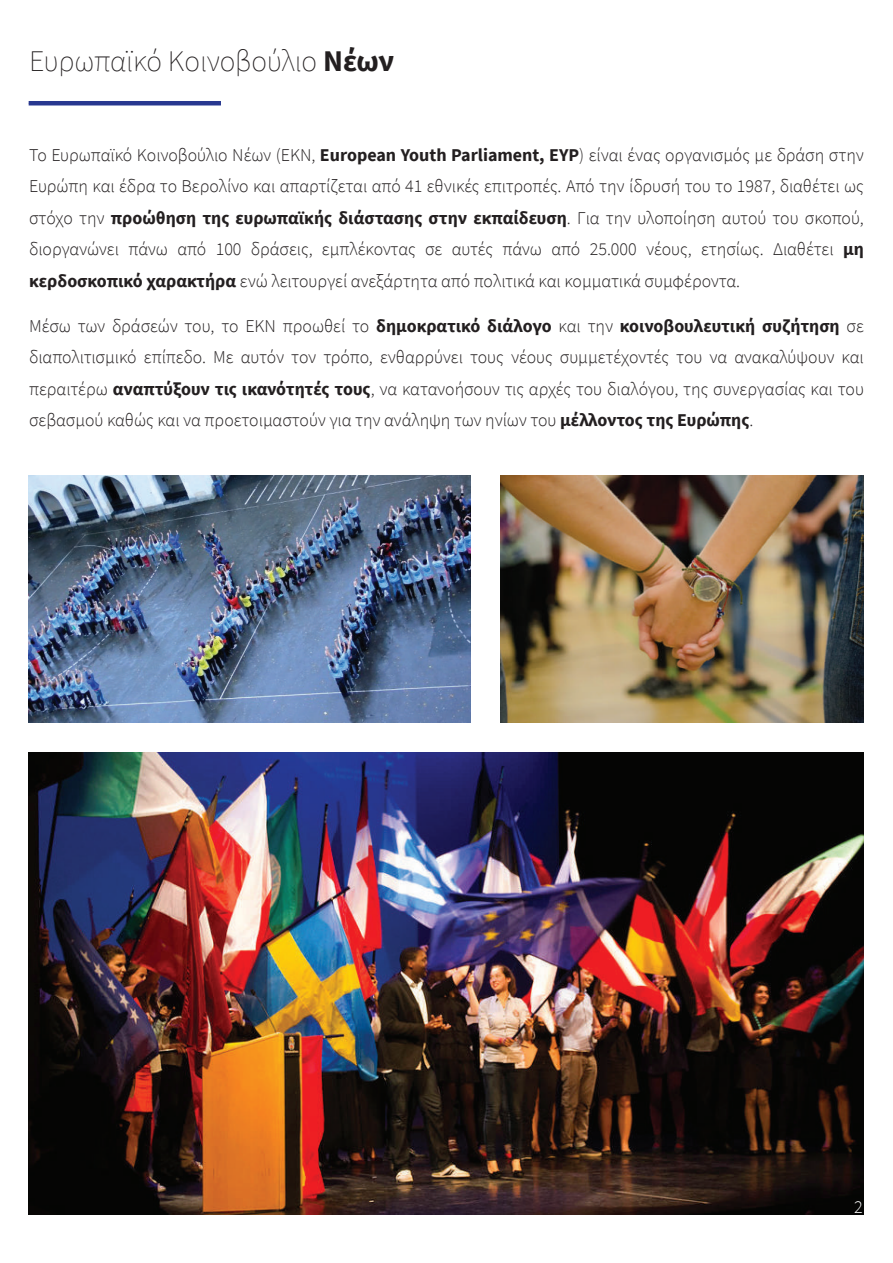
<style>
.page{position:relative;width:893px;height:1263px;background:#fff}
.page>*{position:absolute;margin:0;border:0;box-sizing:border-box;transform-origin:0 0}
.t1{font:200 30px "Source Sans Pro";color:#231f20}
.t2{font:300 18px/31.5px "Source Sans Pro";color:#231f20;text-align:justify}
.t3{font:300 18px "Source Sans Pro";color:#fff}
.s1{font-weight:700}
</style>
<div class="page">
<img style="left:29px;top:753px;width:834px;height:461px">
<hr style="left:29px;top:101px;width:192px;height:4px;background:#283890">
<img style="left:29px;top:475px;width:441px;height:247px">
<img style="left:501px;top:475px;width:362px;height:247px">
<h1 class="t1" style="left:29px;top:43px;width:367px">Ευρωπαϊκό Κοινοβούλιο <span class="s1">Νέων</span></h1>
<p class="t2" style="left:29px;top:139px;width:836px">Το Ευρωπαϊκό Κοινοβούλιο Νέων (ΕΚΝ, <span class="s1">European Youth Parliament, EYP</span>) είναι ένας οργανισμός με δράση στην Ευρώπη και έδρα το Βερολίνο και απαρτίζεται από 41 εθνικές επιτροπές. Από την ίδρυσή του το 1987, διαθέτει ως στόχο την <span class="s1">προώθηση της ευρωπαϊκής διάστασης στην εκπαίδευση</span>. Για την υλοποίηση αυτού του σκοπού, διοργανώνει πάνω από 100 δράσεις, εμπλέκοντας σε αυτές πάνω από 25.000 νέους, ετησίως. Διαθέτει <span class="s1">μη κερδοσκοπικό χαρακτήρα</span> ενώ λειτουργεί ανεξάρτητα από πολιτικά και κομματικά συμφέροντα.</p>
<p class="t2" style="left:29px;top:310px;width:836px">Μέσω των δράσεών του, το ΕΚΝ προωθεί το <span class="s1">δημοκρατικό διάλογο</span> και την <span class="s1">κοινοβουλευτική συζήτηση</span> σε διαπολιτισμικό επίπεδο. Με αυτόν τον τρόπο, ενθαρρύνει τους νέους συμμετέχοντές του να ανακαλύψουν και περαιτέρω <span class="s1">αναπτύξουν τις ικανότητές τους</span>, να κατανοήσουν τις αρχές του διαλόγου, της συνεργασίας και του σεβασμού καθώς και να προετοιμαστούν για την ανάληψη των ηνίων του <span class="s1">μέλλοντος της Ευρώπης</span>.</p>
<p class="t3" style="left:854px;top:1195px;width:10px">2</p>
</div>
